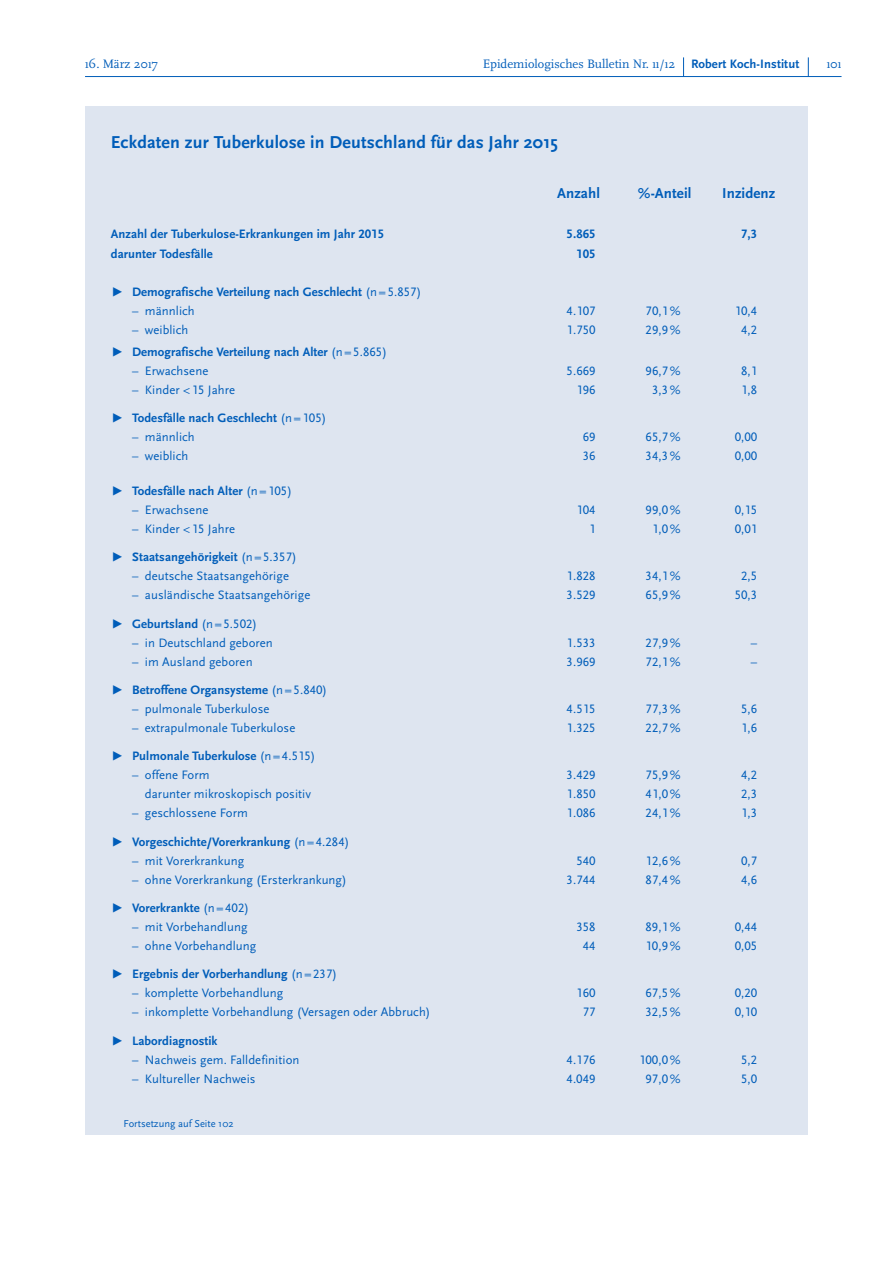
<style>
.page{position:relative;width:893px;height:1263px;background:#fff}
.page>*{position:absolute;margin:0;border:0;box-sizing:border-box;transform-origin:0 0}
.t1{font:700 18px "Scala Sans Pro";letter-spacing:.01em;color:#005db9}
.t2{font:700 15px "Scala Sans Pro";letter-spacing:.005em;color:#005db9}
.t3{font:12.75px "Scala Sans Pro";letter-spacing:.005em;color:#005db9}
.t4{font:700 12.75px "Scala Sans Pro";letter-spacing:.005em;color:#005db9}
.t5{font:12.75px "Scala Pro";color:#005db9}
.t6{font:10.5px "Scala Sans Pro";color:#005db9}
.s1{font-weight:400}
</style>
<div class="page">
<hr style="left:85px;top:76px;width:756px;height:1px;background:#005db9">
<svg style="left:808px;top:57px;width:1px;height:19px"></svg>
<svg style="left:683px;top:57px;width:1px;height:19px"></svg>
<div style="left:85px;top:172px;width:723px;height:963px;background:#dee5f0"></div>
<div style="left:85px;top:106px;width:723px;height:66px;background:#dee5f0"></div>
<p class="t5" style="left:85px;top:56px;width:74px">16. März 2017</p>
<p class="t5" style="left:483px;top:56px;width:194px">Epidemiologisches Bulletin Nr. 11/12</p>
<p class="t4" style="left:691px;top:56px;width:110px">Robert Koch-Institut</p>
<p class="t5" style="left:827px;top:56px;width:16px">101</p>
<h1 class="t1" style="left:111px;top:131px;width:449px">Eckdaten zur Tuberkulose in Deutschland für das Jahr 2015</h1>
<p class="t2" style="left:557px;top:185px;width:44px">Anzahl</p>
<p class="t2" style="left:638px;top:185px;width:55px">%-Anteil</p>
<p class="t2" style="left:722px;top:185px;width:54px">Inzidenz</p>
<p class="t4" style="left:111px;top:226px;width:275px">Anzahl der Tuberkulose-Erkrankungen im Jahr 2015</p>
<p class="t4" style="left:567px;top:226px;width:30px">5.865</p>
<p class="t4" style="left:741px;top:226px;width:18px">7,3</p>
<p class="t4" style="left:111px;top:246px;width:103px">darunter Todesfälle</p>
<p class="t4" style="left:576px;top:246px;width:21px">105</p>
<p class="t4" style="left:111px;top:284px;width:312px"><span class="s1">▶</span> Demografische Verteilung nach Geschlecht <span class="s1">(n=5.857)</span></p>
<p class="t3" style="left:132px;top:303px;width:64px">– männlich</p>
<p class="t3" style="left:567px;top:303px;width:30px">4.107</p>
<p class="t3" style="left:646px;top:303px;width:37px">70,1%</p>
<p class="t3" style="left:735px;top:303px;width:24px">10,4</p>
<p class="t3" style="left:132px;top:322px;width:58px">– weiblich</p>
<p class="t3" style="left:567px;top:322px;width:30px">1.750</p>
<p class="t3" style="left:646px;top:322px;width:37px">29,9%</p>
<p class="t3" style="left:741px;top:322px;width:18px">4,2</p>
<p class="t4" style="left:111px;top:344px;width:278px"><span class="s1">▶</span> Demografische Verteilung nach Alter <span class="s1">(n=5.865)</span></p>
<p class="t3" style="left:132px;top:363px;width:78px">– Erwachsene</p>
<p class="t3" style="left:567px;top:363px;width:30px">5.669</p>
<p class="t3" style="left:646px;top:363px;width:37px">96,7%</p>
<p class="t3" style="left:741px;top:363px;width:18px">8,1</p>
<p class="t3" style="left:132px;top:382px;width:105px">– Kinder &lt;15 Jahre</p>
<p class="t3" style="left:576px;top:382px;width:21px">196</p>
<p class="t3" style="left:652px;top:382px;width:30px">3,3%</p>
<p class="t3" style="left:741px;top:382px;width:18px">1,8</p>
<p class="t4" style="left:111px;top:411px;width:217px"><span class="s1">▶</span> Todesfälle nach Geschlecht <span class="s1">(n=105)</span></p>
<p class="t3" style="left:132px;top:430px;width:64px">– männlich</p>
<p class="t3" style="left:583px;top:430px;width:14px">69</p>
<p class="t3" style="left:646px;top:430px;width:37px">65,7%</p>
<p class="t3" style="left:735px;top:430px;width:24px">0,00</p>
<p class="t3" style="left:132px;top:449px;width:58px">– weiblich</p>
<p class="t3" style="left:583px;top:449px;width:14px">36</p>
<p class="t3" style="left:646px;top:449px;width:37px">34,3%</p>
<p class="t3" style="left:735px;top:449px;width:24px">0,00</p>
<p class="t4" style="left:111px;top:483px;width:183px"><span class="s1">▶</span> Todesfälle nach Alter <span class="s1">(n=105)</span></p>
<p class="t3" style="left:132px;top:502px;width:78px">– Erwachsene</p>
<p class="t3" style="left:576px;top:502px;width:21px">104</p>
<p class="t3" style="left:646px;top:502px;width:37px">99,0%</p>
<p class="t3" style="left:735px;top:502px;width:24px">0,15</p>
<p class="t3" style="left:132px;top:521px;width:105px">– Kinder &lt;15 Jahre</p>
<p class="t3" style="left:589px;top:521px;width:8px">1</p>
<p class="t3" style="left:652px;top:521px;width:30px">1,0%</p>
<p class="t3" style="left:735px;top:521px;width:24px">0,01</p>
<p class="t4" style="left:111px;top:550px;width:187px"><span class="s1">▶</span> Staatsangehörigkeit <span class="s1">(n=5.357)</span></p>
<p class="t3" style="left:132px;top:569px;width:158px">– deutsche Staatsangehörige</p>
<p class="t3" style="left:567px;top:569px;width:30px">1.828</p>
<p class="t3" style="left:646px;top:569px;width:37px">34,1%</p>
<p class="t3" style="left:741px;top:569px;width:18px">2,5</p>
<p class="t3" style="left:132px;top:587px;width:180px">– ausländische Staatsangehörige</p>
<p class="t3" style="left:567px;top:587px;width:30px">3.529</p>
<p class="t3" style="left:646px;top:587px;width:37px">65,9%</p>
<p class="t3" style="left:735px;top:587px;width:24px">50,3</p>
<p class="t4" style="left:111px;top:616px;width:148px"><span class="s1">▶</span> Geburtsland <span class="s1">(n=5.502)</span></p>
<p class="t3" style="left:132px;top:635px;width:142px">– in Deutschland geboren</p>
<p class="t3" style="left:567px;top:635px;width:30px">1.533</p>
<p class="t3" style="left:646px;top:635px;width:37px">27,9%</p>
<p class="t3" style="left:751px;top:635px;width:8px">–</p>
<p class="t3" style="left:132px;top:654px;width:122px">– im Ausland geboren</p>
<p class="t3" style="left:567px;top:654px;width:30px">3.969</p>
<p class="t3" style="left:646px;top:654px;width:37px">72,1%</p>
<p class="t3" style="left:751px;top:654px;width:8px">–</p>
<p class="t4" style="left:111px;top:682px;width:218px"><span class="s1">▶</span> Betroffene Organsysteme <span class="s1">(n=5.840)</span></p>
<p class="t3" style="left:132px;top:701px;width:139px">– pulmonale Tuberkulose</p>
<p class="t3" style="left:567px;top:701px;width:30px">4.515</p>
<p class="t3" style="left:646px;top:701px;width:37px">77,3%</p>
<p class="t3" style="left:741px;top:701px;width:18px">5,6</p>
<p class="t3" style="left:132px;top:720px;width:165px">– extrapulmonale Tuberkulose</p>
<p class="t3" style="left:567px;top:720px;width:30px">1.325</p>
<p class="t3" style="left:646px;top:720px;width:37px">22,7%</p>
<p class="t3" style="left:741px;top:720px;width:18px">1,6</p>
<p class="t4" style="left:111px;top:749px;width:206px"><span class="s1">▶</span> Pulmonale Tuberkulose <span class="s1">(n=4.515)</span></p>
<p class="t3" style="left:132px;top:768px;width:79px">– offene Form</p>
<p class="t3" style="left:567px;top:768px;width:30px">3.429</p>
<p class="t3" style="left:646px;top:768px;width:37px">75,9%</p>
<p class="t3" style="left:741px;top:768px;width:18px">4,2</p>
<p class="t3" style="left:145px;top:787px;width:168px">darunter mikroskopisch positiv</p>
<p class="t3" style="left:567px;top:787px;width:30px">1.850</p>
<p class="t3" style="left:646px;top:787px;width:37px">41,0%</p>
<p class="t3" style="left:741px;top:787px;width:18px">2,3</p>
<p class="t3" style="left:132px;top:805px;width:117px">– geschlossene Form</p>
<p class="t3" style="left:567px;top:805px;width:30px">1.086</p>
<p class="t3" style="left:646px;top:805px;width:37px">24,1%</p>
<p class="t3" style="left:741px;top:805px;width:18px">1,3</p>
<p class="t4" style="left:111px;top:834px;width:240px"><span class="s1">▶</span> Vorgeschichte/Vorerkrankung <span class="s1">(n=4.284)</span></p>
<p class="t3" style="left:132px;top:853px;width:114px">– mit Vorerkrankung</p>
<p class="t3" style="left:576px;top:853px;width:21px">540</p>
<p class="t3" style="left:646px;top:853px;width:37px">12,6%</p>
<p class="t3" style="left:741px;top:853px;width:18px">0,7</p>
<p class="t3" style="left:132px;top:872px;width:216px">– ohne Vorerkrankung (Ersterkrankung)</p>
<p class="t3" style="left:567px;top:872px;width:30px">3.744</p>
<p class="t3" style="left:646px;top:872px;width:37px">87,4%</p>
<p class="t3" style="left:741px;top:872px;width:18px">4,6</p>
<p class="t4" style="left:111px;top:900px;width:140px"><span class="s1">▶</span> Vorerkrankte <span class="s1">(n=402)</span></p>
<p class="t3" style="left:132px;top:919px;width:117px">– mit Vorbehandlung</p>
<p class="t3" style="left:576px;top:919px;width:21px">358</p>
<p class="t3" style="left:645px;top:919px;width:37px">89,1%</p>
<p class="t3" style="left:735px;top:919px;width:24px">0,44</p>
<p class="t3" style="left:132px;top:938px;width:126px">– ohne Vorbehandlung</p>
<p class="t3" style="left:583px;top:938px;width:14px">44</p>
<p class="t3" style="left:645px;top:938px;width:37px">10,9%</p>
<p class="t3" style="left:735px;top:938px;width:24px">0,05</p>
<p class="t4" style="left:111px;top:967px;width:228px"><span class="s1">▶</span> Ergebnis der Vorberhandlung <span class="s1">(n=237)</span></p>
<p class="t3" style="left:132px;top:986px;width:153px">– komplette Vorbehandlung</p>
<p class="t3" style="left:576px;top:986px;width:21px">160</p>
<p class="t3" style="left:645px;top:986px;width:37px">67,5%</p>
<p class="t3" style="left:735px;top:986px;width:24px">0,20</p>
<p class="t3" style="left:132px;top:1005px;width:300px">– inkomplette Vorbehandlung (Versagen oder Abbruch)</p>
<p class="t3" style="left:583px;top:1005px;width:14px">77</p>
<p class="t3" style="left:645px;top:1005px;width:37px">32,5%</p>
<p class="t3" style="left:735px;top:1005px;width:24px">0,10</p>
<p class="t4" style="left:111px;top:1033px;width:108px"><span class="s1">▶</span> Labordiagnostik</p>
<p class="t3" style="left:132px;top:1052px;width:169px">– Nachweis gem. Falldefinition</p>
<p class="t3" style="left:567px;top:1052px;width:30px">4.176</p>
<p class="t3" style="left:639px;top:1052px;width:43px">100,0%</p>
<p class="t3" style="left:741px;top:1052px;width:18px">5,2</p>
<p class="t3" style="left:132px;top:1071px;width:125px">– Kultureller Nachweis</p>
<p class="t3" style="left:567px;top:1071px;width:30px">4.049</p>
<p class="t3" style="left:645px;top:1071px;width:37px">97,0%</p>
<p class="t3" style="left:741px;top:1071px;width:18px">5,0</p>
<p class="t6" style="left:124px;top:1118px;width:111px">Fortsetzung auf Seite 102</p>
</div>
